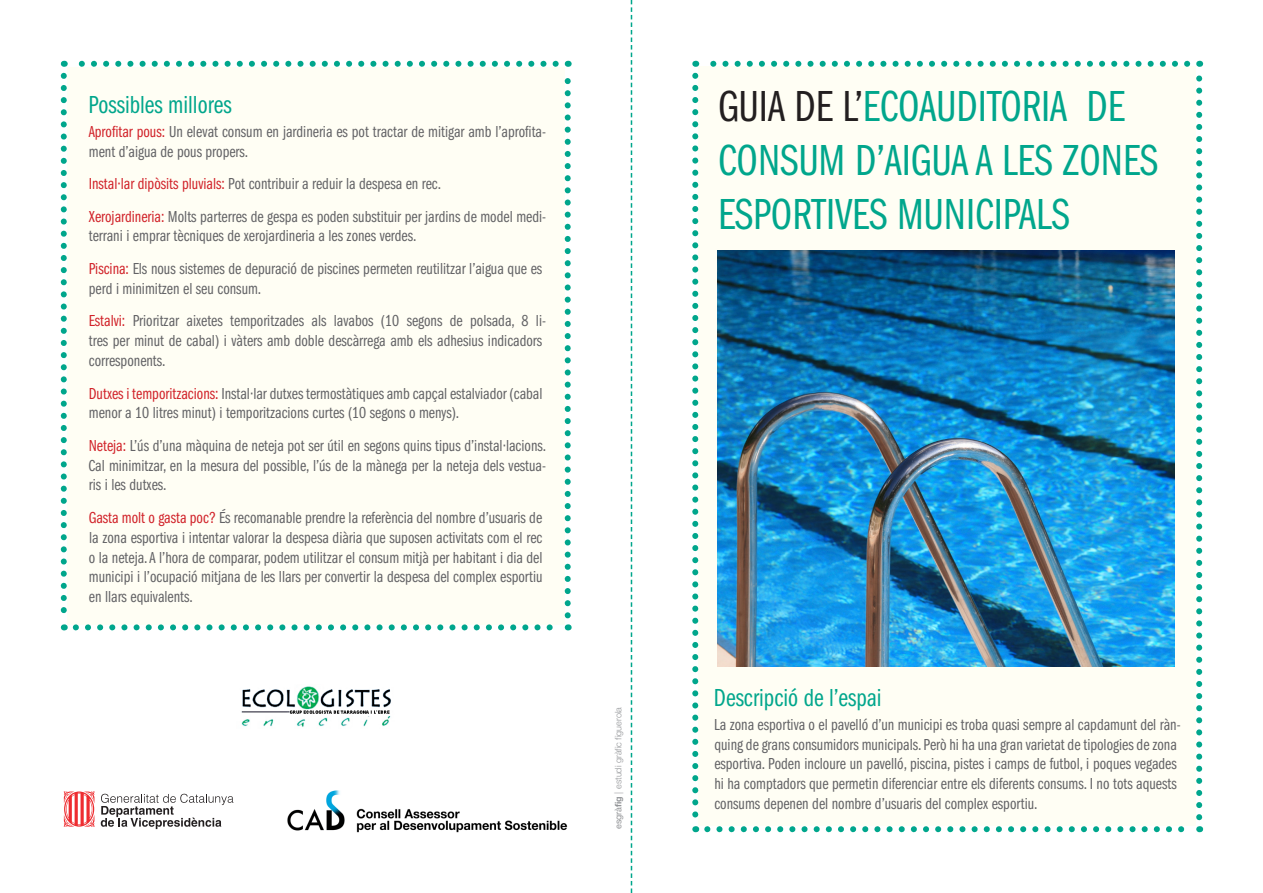
<style>
.page{position:relative;width:1263px;height:893px;background:#fff}
.page>*{position:absolute;margin:0;border:0;box-sizing:border-box;transform-origin:0 0}
.t1{font:45px/54px "Franklin Gothic Book Cmpr";color:#00a68c}
.Titols{font:25.5px "Franklin Gothic Book Cmpr";color:#00a68c}
.t2{font:16.5px/19.8px "Franklin Gothic Book Cmpr";color:#636366}
.t3{font:300 9px "Helvetica Neue";color:#939598}
.s1{color:#d1232a}
.s2{font-weight:400}
.s3{font-weight:700}
.s4{color:#231f20}
</style>
<div class="page">
<div style="left:698px;top:67px;width:498px;height:759px;background:#fffef4"></div>
<svg style="left:707px;top:826px;width:478px;height:6px"></svg>
<svg style="left:692px;top:76px;width:6px;height:756px"></svg>
<svg style="left:1196px;top:61px;width:6px;height:756px"></svg>
<svg style="left:695px;top:61px;width:492px;height:6px"></svg>
<img style="left:717px;top:251px;width:457px;height:415px">
<div style="left:67px;top:67px;width:498px;height:557px;background:#fffef4"></div>
<svg style="left:76px;top:624px;width:486px;height:6px"></svg>
<svg style="left:61px;top:76px;width:6px;height:554px"></svg>
<svg style="left:565px;top:61px;width:6px;height:554px"></svg>
<svg style="left:64px;top:61px;width:492px;height:6px"></svg>
<svg style="left:631px;top:0;width:1px;height:893px"></svg>
<img style="left:287px;top:790px;width:281px;height:42px">
<img style="left:241px;top:686px;width:150px;height:41px">
<svg style="left:101px;top:794px;width:132px;height:35px"></svg>
<svg style="left:64px;top:791px;width:31px;height:36px"></svg>
<p class="Titols" style="left:88px;top:90px;width:145px">Possibles millores</p>
<p class="t2" style="left:89px;top:122px;width:459px"><span class="s1">Aprofitar pous:</span> Un elevat consum en jardineria es pot tractar de mitigar amb l’aprofita&shy;ment d’aigua de pous propers.</p>
<p class="t2" style="left:89px;top:174px;width:354px"><span class="s1">Instal·lar dipòsits pluvials:</span> Pot contribuir a reduir la despesa en rec.</p>
<p class="t2" style="left:89px;top:207px;width:459px"><span class="s1">Xerojardineria:</span> Molts parterres de gespa es poden substituir per jardins de model medi&shy;terrani i emprar tècniques de xerojardineria a les zones verdes.</p>
<p class="t2" style="left:89px;top:259px;width:455px"><span class="s1">Piscina:</span> Els nous sistemes de depuració de piscines permeten reutilitzar l’aigua que es perd i minimitzen el seu consum.</p>
<p class="t2" style="left:89px;top:311px;width:459px"><span class="s1">Estalvi:</span> Prioritzar aixetes temporitzades als lavabos (10 segons de polsada, 8 li&shy;tres per minut de cabal) i vàters amb doble descàrrega amb els adhesius indicadors corresponents.</p>
<p class="t2" style="left:89px;top:383px;width:455px"><span class="s1">Dutxes i temporitzacions:</span> Instal·lar dutxes termostàtiques amb capçal estalviador (cabal menor a 10 litres minut) i temporitzacions curtes (10 segons o menys).</p>
<p class="t2" style="left:89px;top:436px;width:459px;text-align:justify"><span class="s1">Neteja:</span> L’ús d’una màquina de neteja pot ser útil en segons quins tipus d’instal·lacions.<br>Cal minimitzar, en la mesura del possible, l’ús de la mànega per la neteja dels vestua&shy;ris i les dutxes.</p>
<p class="t2" style="left:89px;top:508px;width:455px;text-align:justify"><span class="s1">Gasta molt o gasta poc?</span> És recomanable prendre la referència del nombre d’usuaris de la zona esportiva i intentar valorar la despesa diària que suposen activitats com el rec o la neteja. A l’hora de comparar, podem utilitzar el consum mitjà per habitant i dia del municipi i l’ocupació mitjana de les llars per convertir la despesa del complex esportiu en llars equivalents.</p>
<p class="t3" style="left:613px;top:829px;width:124px;rotate:-90deg"><span class="s2">esgrà</span><span class="s3">fig</span> | estudi gràfic figuerola</p>
<p class="t1" style="left:718px;top:80px;width:442px"><span class="s4">GUIA DE L’</span>ECOAUDITORIA DE<br>CONSUM D’AIGUA A LES ZONES<br>ESPORTIVES MUNICIPALS</p>
<p class="Titols" style="left:714px;top:683px;width:169px">Descripció de l’espai</p>
<p class="t2" style="left:714px;top:715px;width:468px">La zona esportiva o el pavelló d’un municipi es troba quasi sempre al capdamunt del ràn&shy;quing de grans consumidors municipals. Però hi ha una gran varietat de tipologies de zona esportiva. Poden incloure un pavelló, piscina, pistes i camps de futbol, i poques vegades hi ha comptadors que permetin diferenciar entre els diferents consums. I no tots aquests consums depenen del nombre d’usuaris del complex esportiu.</p>
</div>
